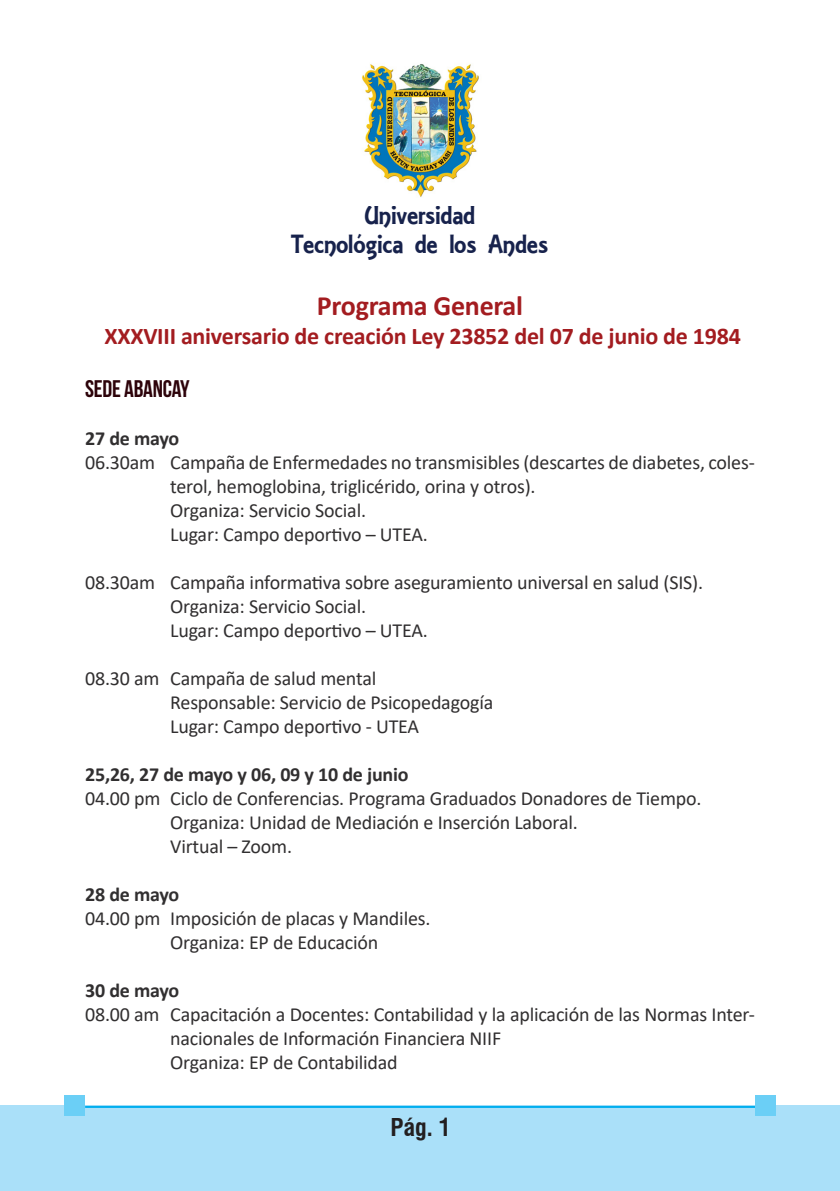
<style>
.page{position:relative;width:840px;height:1191px;background:#fff}
.page>*{position:absolute;margin:0;border:0;box-sizing:border-box;transform-origin:0 0}
.t1{font:28px "ARESSENCE";letter-spacing:-.01em;color:#17224c}
.t2{font:700 28px "Calibri";letter-spacing:-.01em;color:#a31c20}
.t3{font:700 24px "Calibri";letter-spacing:-.01em;color:#a31c20}
.t4{font:24px "Bebas Neue";letter-spacing:-.01em;color:#2d030a}
.t5{font:700 condensed 24px "Swiss 721 BT";color:#231f20}
.t6{font:20px/24px "Calibri";letter-spacing:-.01em;color:#312f30}
.t7{font:700 20px "Calibri";letter-spacing:-.01em;color:#312f30}
</style>
<div class="page">
<div style="left:0;top:1106px;width:839px;height:85px;background:#aae0f9"></div>
<hr style="left:85px;top:1106px;width:671px;height:2px;background:#00aeef">
<div style="left:64px;top:1095px;width:21px;height:21px;background:#6bcff6"></div>
<div style="left:754px;top:1095px;width:21px;height:21px;background:#6bcff6"></div>
<img style="left:362px;top:64px;width:117px;height:133px">
<p class="t1" style="left:364px;top:199px;width:112px">Universidad</p>
<p class="t1" style="left:291px;top:228px;width:258px">Tecnológica de los Andes</p>
<p class="t2" style="left:317px;top:286px;width:207px">Programa General</p>
<p class="t3" style="left:104px;top:319px;width:637px">XXXVIII aniversario de creación Ley 23852 del 07 de junio de 1984</p>
<p class="t4" style="left:85px;top:375px;width:106px">SEDE ABANCAY</p>
<p class="t7" style="left:85px;top:424px;width:96px">27 de mayo</p>
<p class="t6" style="left:170px;top:450px;width:585px;text-indent:-85px">06.30am Campaña de Enfermedades no transmisibles (descartes de diabetes, coles&shy;terol, hemoglobina, triglicérido, orina y otros).</p>
<p class="t6" style="left:170px;top:498px;width:197px">Organiza: Servicio Social.</p>
<p class="t6" style="left:170px;top:522px;width:259px">Lugar: Campo deportivo – UTEA.</p>
<p class="t6" style="left:85px;top:570px;width:619px">08.30am Campaña informativa sobre aseguramiento universal en salud (SIS).</p>
<p class="t6" style="left:170px;top:594px;width:197px">Organiza: Servicio Social.</p>
<p class="t6" style="left:170px;top:618px;width:259px">Lugar: Campo deportivo – UTEA.</p>
<p class="t6" style="left:85px;top:666px;width:292px">08.30 am Campaña de salud mental</p>
<p class="t6" style="left:170px;top:690px;width:324px">Responsable: Servicio de Psicopedagogía</p>
<p class="t6" style="left:170px;top:714px;width:250px">Lugar: Campo deportivo - UTEA</p>
<p class="t7" style="left:85px;top:760px;width:325px">25,26, 27 de mayo y 06, 09 y 10 de junio</p>
<p class="t6" style="left:85px;top:786px;width:617px">04.00 pm Ciclo de Conferencias. Programa Graduados Donadores de Tiempo.</p>
<p class="t6" style="left:170px;top:810px;width:409px">Organiza: Unidad de Mediación e Inserción Laboral.</p>
<p class="t6" style="left:170px;top:834px;width:123px">Virtual – Zoom.</p>
<p class="t7" style="left:85px;top:880px;width:96px">28 de mayo</p>
<p class="t6" style="left:85px;top:906px;width:346px">04.00 pm Imposición de placas y Mandiles.</p>
<p class="t6" style="left:170px;top:930px;width:209px">Organiza: EP de Educación</p>
<p class="t7" style="left:85px;top:976px;width:96px">30 de mayo</p>
<p class="t6" style="left:170px;top:1002px;width:585px;text-indent:-85px">08.00 am Capacitación a Docentes: Contabilidad y la aplicación de las Normas Inter&shy;nacionales de Información Financiera NIIF</p>
<p class="t6" style="left:170px;top:1050px;width:229px">Organiza: EP de Contabilidad</p>
<p class="t5" style="left:390px;top:1112px;width:62px">Pág. 1</p>
</div>
